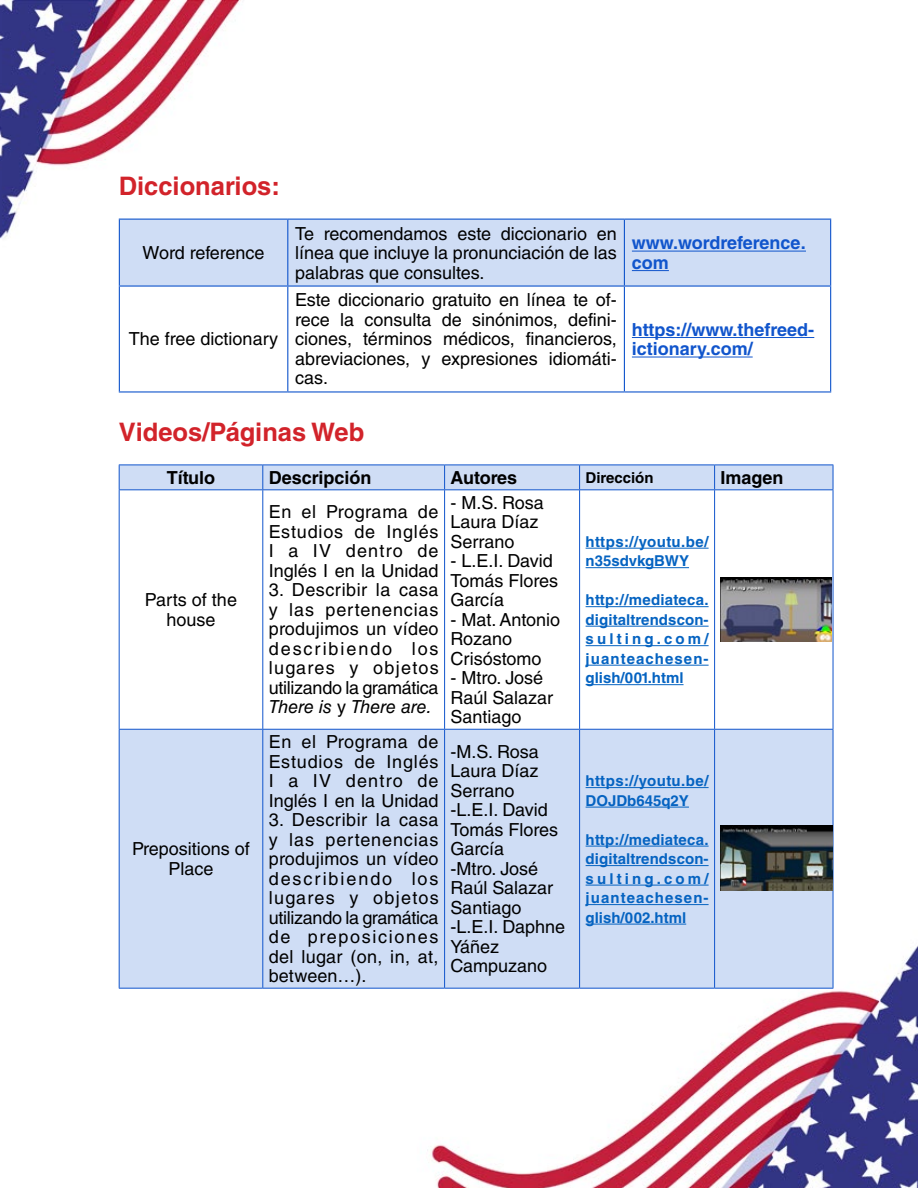
<style>
.page{position:relative;width:918px;height:1188px;background:#fff}
.page>*{position:absolute;margin:0;border:0;box-sizing:border-box;transform-origin:0 0}
.t1{font:700 25.5px "Helvetica LT Std";color:#d2232a}
.t2{font:18px/19.5px "Helvetica LT Std";color:#000;text-align:justify}
.t3{font:700 18px/19.5px "Helvetica LT Std";color:#15c}
.t4{font:700 18px "Helvetica LT Std";color:#000}
.t5{font:700 15px/19.5px "Helvetica LT Std";letter-spacing:.005em;color:#0563c1}
.t6{font:700 15px "Helvetica LT Std";color:#000}
.s1{font-style:italic}
</style>
<div class="page">
<img style="left:0;top:0;width:918px;height:1188px">
<div style="left:120px;top:220px;width:710px;height:65px;background:#cfddf5"></div>
<hr style="left:119px;top:219px;width:169px;height:1px;background:#15c">
<hr style="left:119px;top:220px;width:1px;height:65px;background:#15c">
<hr style="left:288px;top:219px;width:336px;height:1px;background:#15c">
<hr style="left:287px;top:220px;width:1px;height:65px;background:#15c">
<hr style="left:624px;top:219px;width:207px;height:1px;background:#15c">
<hr style="left:624px;top:220px;width:1px;height:65px;background:#15c">
<hr style="left:830px;top:220px;width:1px;height:65px;background:#15c">
<hr style="left:119px;top:285px;width:169px;height:2px;background:#15c">
<hr style="left:119px;top:287px;width:1px;height:104px;background:#15c">
<hr style="left:288px;top:285px;width:336px;height:2px;background:#15c">
<hr style="left:287px;top:287px;width:1px;height:104px;background:#15c">
<hr style="left:624px;top:285px;width:207px;height:2px;background:#15c">
<hr style="left:624px;top:287px;width:1px;height:104px;background:#15c">
<hr style="left:830px;top:287px;width:1px;height:104px;background:#15c">
<hr style="left:119px;top:391px;width:169px;height:2px;background:#15c">
<hr style="left:288px;top:391px;width:336px;height:2px;background:#15c">
<hr style="left:624px;top:391px;width:207px;height:2px;background:#15c">
<hr style="left:632px;top:251px;width:174px;height:1px;background:#15c">
<hr style="left:632px;top:270px;width:37px;height:1px;background:#15c">
<hr style="left:632px;top:337px;width:182px;height:1px;background:#15c">
<hr style="left:632px;top:357px;width:121px;height:1px;background:#15c">
<svg style="left:120px;top:466px;width:713px;height:522px;fill:#cfddf5"></svg>
<hr style="left:119px;top:465px;width:144px;height:1px;background:#15c">
<svg style="left:119px;top:465px;width:1px;height:24px"></svg>
<hr style="left:263px;top:465px;width:182px;height:1px;background:#15c">
<svg style="left:262px;top:465px;width:1px;height:24px"></svg>
<hr style="left:445px;top:465px;width:135px;height:1px;background:#15c">
<svg style="left:444px;top:465px;width:1px;height:24px"></svg>
<hr style="left:580px;top:465px;width:135px;height:1px;background:#15c">
<svg style="left:579px;top:465px;width:1px;height:24px"></svg>
<hr style="left:715px;top:465px;width:118px;height:1px;background:#15c">
<svg style="left:714px;top:465px;width:1px;height:24px"></svg>
<svg style="left:833px;top:465px;width:1px;height:24px"></svg>
<hr style="left:119px;top:489px;width:144px;height:1px;background:#15c">
<hr style="left:119px;top:490px;width:1px;height:239px;background:#15c">
<hr style="left:263px;top:489px;width:182px;height:1px;background:#15c">
<hr style="left:262px;top:490px;width:1px;height:239px;background:#15c">
<hr style="left:445px;top:489px;width:135px;height:1px;background:#15c">
<hr style="left:444px;top:490px;width:1px;height:239px;background:#15c">
<hr style="left:580px;top:489px;width:135px;height:1px;background:#15c">
<hr style="left:579px;top:490px;width:1px;height:239px;background:#15c">
<hr style="left:715px;top:489px;width:118px;height:1px;background:#15c">
<hr style="left:714px;top:490px;width:1px;height:239px;background:#15c">
<hr style="left:833px;top:490px;width:1px;height:239px;background:#15c">
<hr style="left:119px;top:729px;width:144px;height:1px;background:#15c">
<hr style="left:119px;top:730px;width:1px;height:258px;background:#15c">
<hr style="left:263px;top:729px;width:182px;height:1px;background:#15c">
<hr style="left:262px;top:730px;width:1px;height:258px;background:#15c">
<hr style="left:445px;top:729px;width:135px;height:1px;background:#15c">
<hr style="left:444px;top:730px;width:1px;height:258px;background:#15c">
<hr style="left:580px;top:729px;width:135px;height:1px;background:#15c">
<hr style="left:579px;top:730px;width:1px;height:258px;background:#15c">
<hr style="left:715px;top:729px;width:118px;height:1px;background:#15c">
<hr style="left:714px;top:730px;width:1px;height:258px;background:#15c">
<hr style="left:833px;top:730px;width:1px;height:258px;background:#15c">
<hr style="left:119px;top:988px;width:144px;height:1px;background:#15c">
<hr style="left:263px;top:988px;width:182px;height:1px;background:#15c">
<hr style="left:445px;top:988px;width:135px;height:1px;background:#15c">
<hr style="left:580px;top:988px;width:135px;height:1px;background:#15c">
<hr style="left:715px;top:988px;width:118px;height:1px;background:#15c">
<hr style="left:586px;top:548px;width:123px;height:1px;background:#0563c1">
<hr style="left:586px;top:567px;width:103px;height:1px;background:#0563c1">
<hr style="left:586px;top:606px;width:123px;height:1px;background:#0563c1">
<hr style="left:586px;top:626px;width:123px;height:1px;background:#0563c1">
<hr style="left:586px;top:645px;width:123px;height:1px;background:#0563c1">
<hr style="left:586px;top:665px;width:123px;height:1px;background:#0563c1">
<hr style="left:586px;top:684px;width:98px;height:1px;background:#0563c1">
<img style="left:721px;top:578px;width:111px;height:63px">
<hr style="left:586px;top:787px;width:123px;height:1px;background:#0563c1">
<hr style="left:586px;top:807px;width:103px;height:1px;background:#0563c1">
<hr style="left:586px;top:846px;width:123px;height:1px;background:#0563c1">
<hr style="left:586px;top:865px;width:123px;height:1px;background:#0563c1">
<hr style="left:586px;top:885px;width:123px;height:1px;background:#0563c1">
<hr style="left:586px;top:904px;width:123px;height:1px;background:#0563c1">
<hr style="left:586px;top:924px;width:100px;height:1px;background:#0563c1">
<img style="left:721px;top:825px;width:111px;height:65px">
<h1 class="t1" style="left:119px;top:170px;width:163px">Diccionarios:</h1>
<p class="t2" style="left:143px;top:243px;width:123px">Word reference</p>
<p class="t2" style="left:129px;top:329px;width:151px">The free dictionary</p>
<p class="t2" style="left:295px;top:223px;width:323px">Te recomendamos este diccionario en línea que incluye la pronunciación de las palabras que consultes.</p>
<p class="t3" style="left:632px;top:233px;width:176px">www.wordreference. com</p>
<p class="t2" style="left:295px;top:290px;width:323px">Este diccionario gratuito en línea te of&shy;rece la consulta de sinónimos, defini&shy;ciones, términos médicos, financieros, abreviaciones, y expresiones idiomáti&shy;cas.</p>
<p class="t3" style="left:632px;top:319px;width:184px">https://www.thefreed&shy;ictionary.com/</p>
<h1 class="t1" style="left:119px;top:416px;width:247px">Videos/Páginas Web</h1>
<p class="t4" style="left:167px;top:467px;width:50px">Título</p>
<p class="t4" style="left:269px;top:467px;width:104px">Descripción</p>
<p class="t4" style="left:451px;top:467px;width:68px">Autores</p>
<p class="t6" style="left:586px;top:468px;width:70px">Dirección</p>
<p class="t4" style="left:721px;top:467px;width:65px">Imagen</p>
<p class="t2" style="left:145px;top:590px;width:94px;text-align:center">Parts of the house</p>
<p class="t2" style="left:132px;top:839px;width:119px;text-align:center">Prepositions of<br>Place</p>
<p class="t2" style="left:269px;top:502px;width:171px">En el Programa de Estudios de Inglés I a IV dentro de Inglés I en la Unidad</p>
<p class="t2" style="left:269px;top:580px;width:171px">3. Describir la casa y las pertenencias produjimos un vídeo describiendo los lugares y objetos utilizando la gramática <span class="s1">There is</span> y <span class="s1">There are.</span></p>
<p class="t2" style="left:269px;top:732px;width:171px">En el Programa de Estudios de Inglés I a IV dentro de Inglés I en la Unidad</p>
<p class="t2" style="left:269px;top:810px;width:171px">3. Describir la casa y las pertenencias produjimos un vídeo describiendo los lugares y objetos utilizando la gramática de preposiciones del lugar (on, in, at, between…).</p>
<p class="t2" style="left:451px;top:493px;width:95px;text-align:left">- M.S. Rosa<br>Laura Díaz<br>Serrano</p>
<p class="t2" style="left:451px;top:551px;width:109px;text-align:left">- L.E.I. David<br>Tomás Flores<br>García</p>
<p class="t2" style="left:451px;top:610px;width:111px;text-align:left">- Mat. Antonio<br>Rozano<br>Crisóstomo</p>
<p class="t2" style="left:451px;top:668px;width:104px;text-align:left">- Mtro. José<br>Raúl Salazar<br>Santiago</p>
<p class="t2" style="left:451px;top:742px;width:116px;text-align:left">-M.S. Rosa<br>Laura Díaz<br>Serrano -L.E.I. David<br>Tomás Flores<br>García<br>-Mtro. José<br>Raúl Salazar<br>Santiago -L.E.I. Daphne<br>Yáñez<br>Campuzano</p>
<p class="t5" style="left:586px;top:531px;width:124px">https://youtu.be/ n35sdvkgBWY</p>
<p class="t5" style="left:586px;top:590px;width:125px;text-align:justify">http://mediateca. digitaltrendscon&shy;sulting.com/ juanteachesen&shy;glish/001.html</p>
<p class="t5" style="left:586px;top:771px;width:124px">https://youtu.be/<br>DOJDb645q2Y</p>
<p class="t5" style="left:586px;top:829px;width:125px;text-align:justify">http://mediateca. digitaltrendscon&shy;sulting.com/ juanteachesen&shy;glish/002.html</p>
</div>
